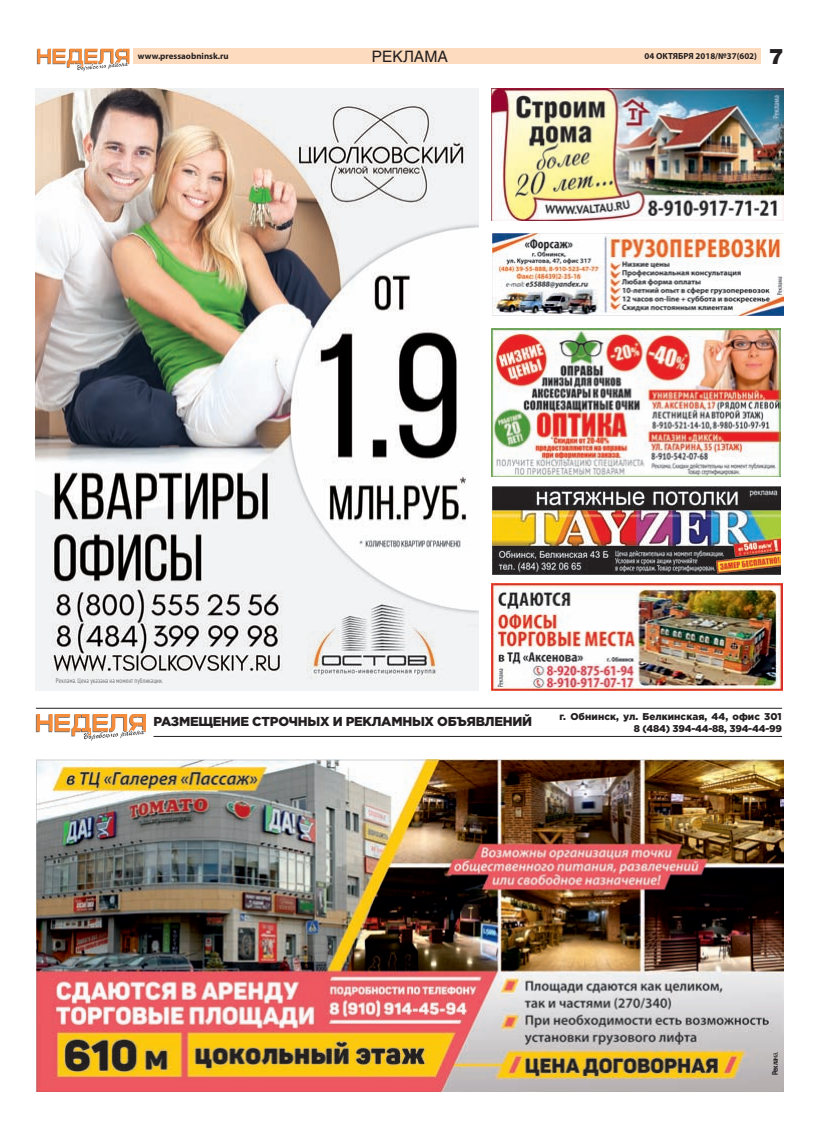
<style>
.page{position:relative;width:820px;height:1134px;background:#fff}
.page>*{position:absolute;margin:0;border:0;box-sizing:border-box;transform-origin:0 0}
.t1{font:900 21.2px "Helios";color:#231f20}
.t2{font:15.6px "Helios";color:#231f20}
.t3{font:900 13px "Gotham Pro";letter-spacing:-.02em;color:#231f20}
.t4{font:900 9.9px "Gotham Pro";letter-spacing:.01em;color:#231f20}
.t5{font:900 9.9px "Gotham Pro";letter-spacing:-.02em;color:#231f20}
.t6{font:700 8.9px "Myriad Pro";color:#231f20}
.t7{font:700 condensed 8px "PT Sans";color:#231f20}
.t8{font:condensed 7px "PT Sans";letter-spacing:.02em;color:#6c6d70;scale:.88 1}
.s1{font-weight:400}
</style>
<div class="page">
<div style="left:133px;top:49px;width:628px;height:15px;background:#fddbbe"></div>
<svg style="left:37px;top:49px;width:92px;height:23px"></svg>
<hr style="left:36px;top:708px;width:745px;height:1px;background:#231f20">
<hr style="left:153px;top:736px;width:628px;height:1px;background:#231f20">
<svg style="left:36px;top:714px;width:110px;height:27px"></svg>
<img style="left:491px;top:328px;width:289px;height:149px">
<img style="left:491px;top:88px;width:291px;height:132px">
<img style="left:36px;top:88px;width:442px;height:602px">
<img style="left:37px;top:759px;width:745px;height:332px">
<img style="left:492px;top:486px;width:288px;height:88px">
<img style="left:492px;top:233px;width:291px;height:82px">
<img style="left:491px;top:583px;width:291px;height:107px">
<p class="t6" style="left:138px;top:51px;width:92px">www.pressaobninsk.ru</p>
<p class="t2" style="left:372px;top:47px;width:78px">РЕКЛАМА</p>
<p class="t6" style="left:644px;top:51px;width:114px">04 ОКТЯБРЯ 2018/№37(602)</p>
<p class="t1" style="left:768px;top:48px;width:16px">7</p>
<p class="t8" style="left:56px;top:676px;width:123px">Реклама. Цена указана на момент публикации.</p>
<p class="t3" style="left:153px;top:716px;width:380px">РАЗМЕЩЕНИЕ СТРОЧНЫХ И РЕКЛАМНЫХ ОБЪЯВЛЕНИЙ</p>
<p class="t4" style="left:559px;top:712px;width:224px">г. Обнинск, ул. Белкинская, 44, офис 301</p>
<p class="t5" style="left:633px;top:724px;width:150px">8 (484) 394-44-88, 394-44-99</p>
<p class="t7" style="left:769px;top:1075px;width:25px;rotate:-90deg">Рекла<span class="s1">ма.</span></p>
</div>
